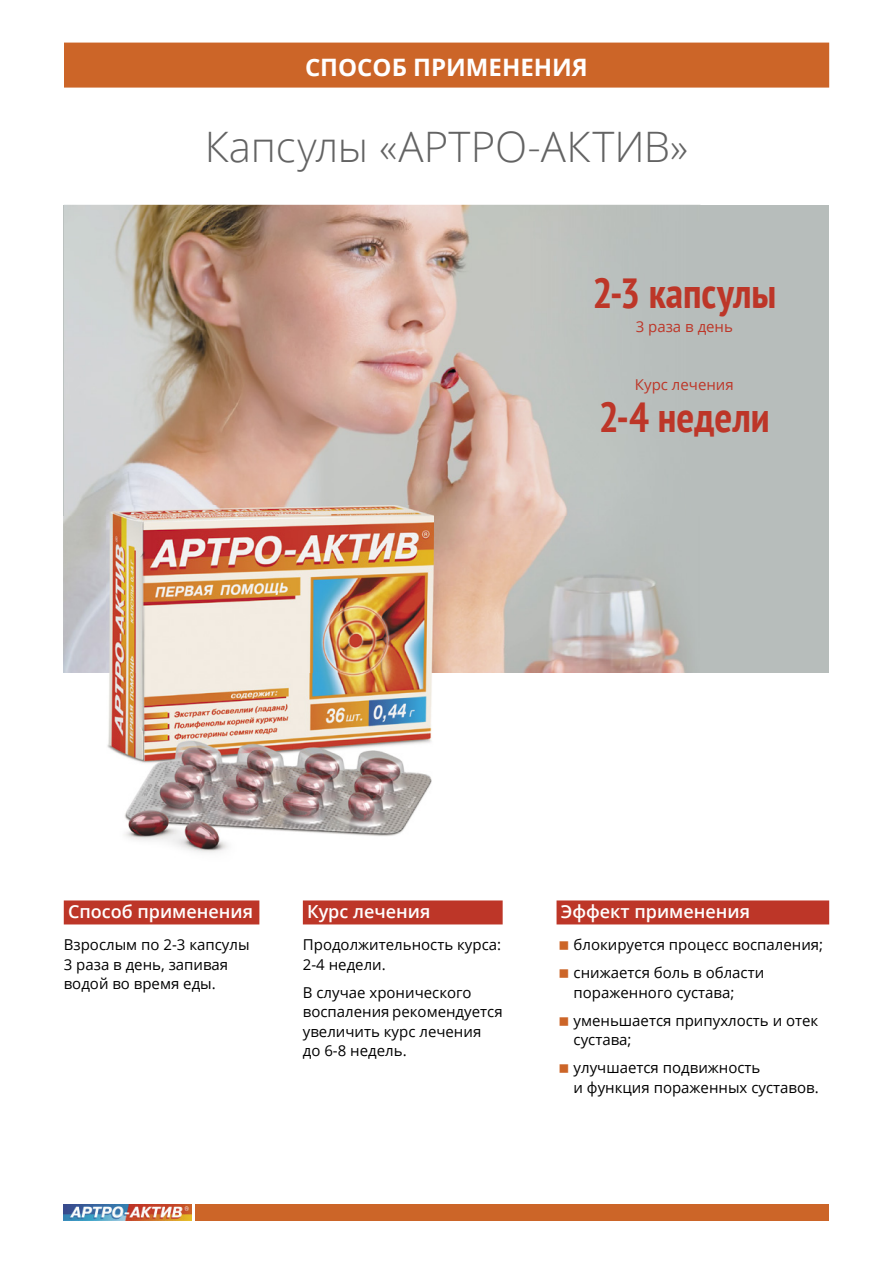
<style>
.page{position:relative;width:893px;height:1263px;background:#fff}
.page>*{position:absolute;margin:0;border:0;box-sizing:border-box;transform-origin:0 0}
.t1{font:300 42px "Open Sans";letter-spacing:.005em;color:#636363}
.t2{font:700 condensed 42px "PT Sans";color:#bd3628}
.t3{font:700 24px "Open Sans";color:#fff}
.t4{font:600 18px "Open Sans";color:#fff}
.t5{font:15px/19.5px "Open Sans";color:#000}
.t6{font:15px "Open Sans";color:#bd3628}
</style>
<div class="page">
<img style="left:64px;top:1204px;width:127px;height:16px">
<div style="left:195px;top:1204px;width:634px;height:16px;background:#cc6528"></div>
<div style="left:64px;top:205px;width:765px;height:467px;background:#b7bdbb"></div>
<img style="left:64px;top:205px;width:509px;height:311px">
<img style="left:64px;top:516px;width:42px;height:156px">
<img style="left:434px;top:516px;width:253px;height:156px">
<div style="left:64px;top:43px;width:765px;height:45px;background:#cc6528"></div>
<div style="left:64px;top:900px;width:195px;height:24px;background:#bd3628"></div>
<div style="left:303px;top:900px;width:200px;height:24px;background:#bd3628"></div>
<div style="left:557px;top:900px;width:272px;height:24px;background:#bd3628"></div>
<img style="left:106px;top:505px;width:328px;height:348px">
<h2 class="t3" style="left:305px;top:50px;width:284px">СПОСОБ ПРИМЕНЕНИЯ</h2>
<h1 class="t1" style="left:205px;top:118px;width:485px">Капсулы «АРТРО-АКТИВ»</h1>
<h1 class="t2" style="left:592px;top:266px;width:185px">2-3 капсулы</h1>
<p class="t6" style="left:636px;top:316px;width:99px">3 раза в день</p>
<p class="t6" style="left:635px;top:374px;width:100px">Курс лечения</p>
<h1 class="t2" style="left:599px;top:390px;width:172px">2-4 недели</h1>
<p class="t4" style="left:68px;top:899px;width:187px">Способ применения</p>
<p class="t5" style="left:64px;top:935px;width:187px">Взрослым по 2-3 капсулы<br>3 раза в день, запивая водой во время еды.</p>
<p class="t4" style="left:307px;top:899px;width:125px">Курс лечения</p>
<p class="t5" style="left:303px;top:935px;width:200px">Продолжительность курса:<br>2-4 недели.</p>
<p class="t5" style="left:303px;top:982px;width:201px">В случае хронического воспаления рекомендуется увеличить курс лечения до 6-8 недель.</p>
<p class="t4" style="left:561px;top:899px;width:191px">Эффект применения</p>
<p class="t5" style="left:574px;top:930px;width:251px;line-height:28px">блокируется процесс воспаления; снижается боль в области</p>
<p class="t5" style="left:574px;top:978px;width:246px;line-height:28px">пораженного сустава; уменьшается припухлость и отек</p>
<p class="t5" style="left:574px;top:1025px;width:188px;line-height:28px">сустава;<br>улучшается подвижность</p>
<p class="t5" style="left:574px;top:1077px;width:247px">и функция пораженных суставов.</p>
</div>
